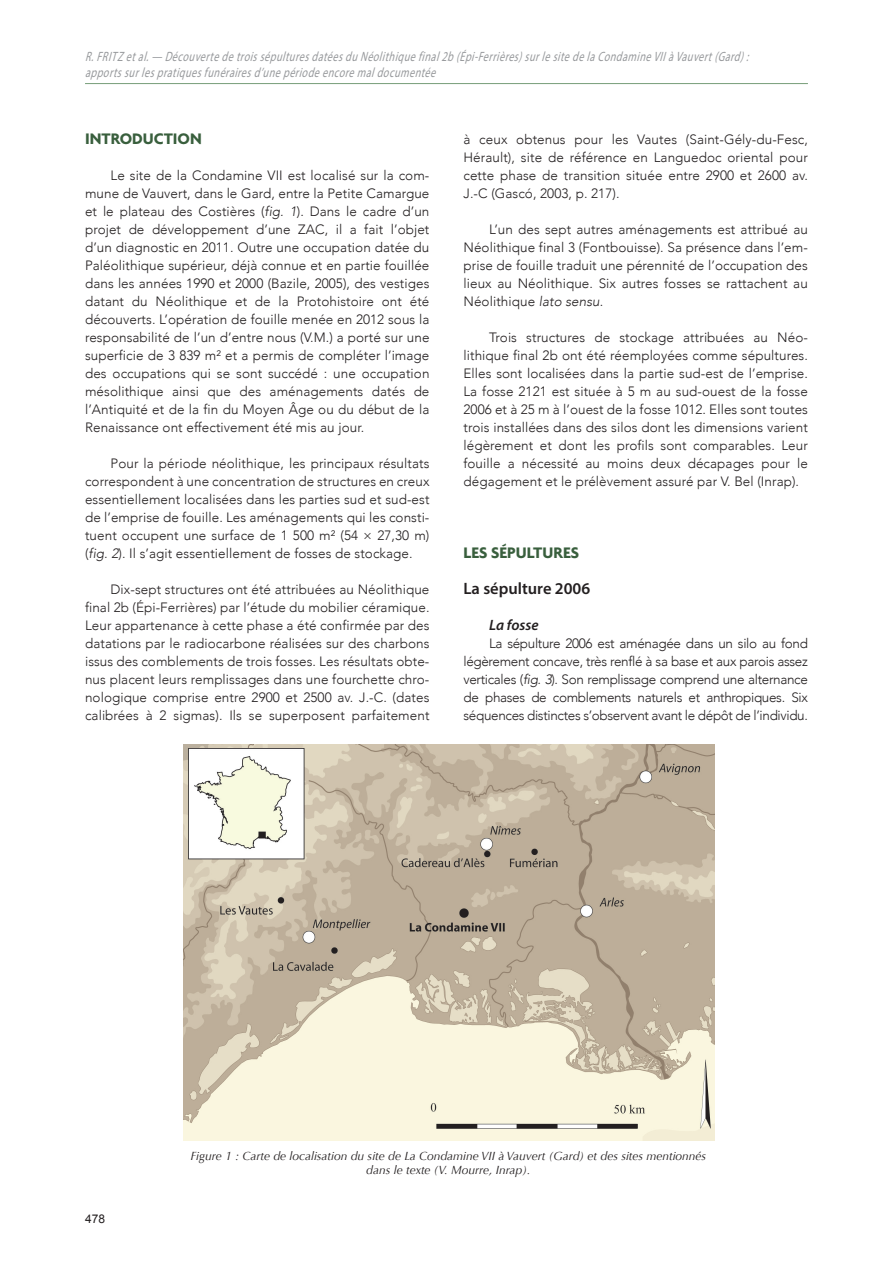
<style>
.page{position:relative;width:893px;height:1263px;background:#fff}
.page>*{position:absolute;margin:0;border:0;box-sizing:border-box;transform-origin:0 0}
.Titre_1{font:700 16.5px "Agenda";color:#395f3d}
.Titre_2{font:600 16.5px "Myriad Pro";color:#231f20}
.Titre_3{font:italic 600 15px "Myriad Pro";color:#231f20}
.texte_1{font:300 13.5px/18px "Avenir";letter-spacing:.005em;color:#231f20;text-align:justify}
.t1{font:italic 13.5px/16.2px "Myriad Pro";color:#97999c;scale:.75 1}
.légendes{font:italic 12px/14.4px "Optima";color:#231f20;text-align:center}
.texte_1-2{font:12px "Arial";color:#231f20}
.s1{font-style:italic}
</style>
<div class="page">
<hr style="left:85px;top:83px;width:723px;height:1px;background:#769d79">
<img style="left:183px;top:744px;width:532px;height:396px">
<p class="t1" style="left:85px;top:48px;width:892px">R.FRITZetal.— DécouvertedetroissépulturesdatéesduNéolithiquefinal2b(Épi-Ferrières)surlesitedelaCondamineVIIàVauvert(Gard): apportssurlespratiquesfunérairesd’unepériodeencoremaldocumentée</p>
<p class="Titre_1" style="left:85px;top:129px;width:118px">INTRODUCTION</p>
<p class="texte_1" style="left:85px;top:166px;width:346px;text-indent:26px">Le site de la Condamine VII est localisé sur la com&shy;mune de Vauvert, dans le Gard, entre la Petite Camargue et le plateau des Costières (<span class="s1">fig. 1</span>). Dans le cadre d’un projet de développement d’une ZAC, il a fait l’objet d’un diagnostic en 2011. Outre une occupation datée du Paléolithique supérieur, déjà connue et en partie fouillée dans les années 1990 et 2000 (Bazile, 2005), des vestiges datant du Néolithique et de la Protohistoire ont été découverts. L’opération de fouille menée en 2012 sous la responsabilité de l’un d’entre nous (V.M.) a porté sur une superficie de 3 839 m² et a permis de compléter l’image des occupations qui se sont succédé : une occupation mésolithique ainsi que des aménagements datés de l’Antiquité et de la fin du Moyen Âge ou du début de la Renaissance ont effectivement été mis au jour.</p>
<p class="texte_1" style="left:85px;top:454px;width:346px;text-indent:26px">Pour la période néolithique, les principaux résultats correspondent à une concentration de structures en creux essentiellement localisées dans les parties sud et sud-est de l’emprise de fouille. Les aménagements qui les consti&shy;tuent occupent une surface de 1 500 m² (54 × 27,30 m) (<span class="s1">fig. 2</span>). Il s’agit essentiellement de fosses de stockage.</p>
<p class="texte_1" style="left:85px;top:580px;width:346px;text-indent:26px">Dix-sept structures ont été attribuées au Néolithique final 2b (Épi-Ferrières) par l’étude du mobilier céramique.<br>Leur appartenance à cette phase a été confirmée par des datations par le radiocarbone réalisées sur des charbons issus des comblements de trois fosses. Les résultats obte&shy;nus placent leurs remplissages dans une fourchette chro&shy;nologique comprise entre 2900 et 2500 av. J.-C. (dates calibrées à 2 sigmas). Ils se superposent parfaitement</p>
<p class="texte_1" style="left:463px;top:130px;width:346px">à ceux obtenus pour les Vautes (Saint-Gély-du-Fesc, Hérault), site de référence en Languedoc oriental pour cette phase de transition située entre 2900 et 2600 av.<br>J.-C (Gascó, 2003, p. 217).</p>
<p class="texte_1" style="left:463px;top:220px;width:346px;text-indent:26px">L’un des sept autres aménagements est attribué au Néolithique final 3 (Fontbouisse). Sa présence dans l’em&shy;prise de fouille traduit une pérennité de l’occupation des lieux au Néolithique. Six autres fosses se rattachent au Néolithique <span class="s1">lato sensu</span>.</p>
<p class="texte_1" style="left:463px;top:328px;width:346px;text-indent:26px">Trois structures de stockage attribuées au Néo&shy;lithique final 2b ont été réemployées comme sépultures.<br>Elles sont localisées dans la partie sud-est de l’emprise.<br>La fosse 2121 est située à 5 m au sud-ouest de la fosse 2006 et à 25 m à l’ouest de la fosse 1012. Elles sont toutes trois installées dans des silos dont les dimensions varient légèrement et dont les profils sont comparables. Leur fouille a nécessité au moins deux décapages pour le dégagement et le prélèvement assuré par V. Bel (Inrap).</p>
<p class="Titre_1" style="left:463px;top:543px;width:117px">LES SÉPULTURES</p>
<p class="Titre_2" style="left:463px;top:578px;width:128px">La sépulture 2006</p>
<p class="Titre_3" style="left:489px;top:615px;width:51px">La fosse</p>
<p class="texte_1" style="left:463px;top:634px;width:346px;text-indent:26px">La sépulture 2006 est aménagée dans un silo au fond légèrement concave, très renflé à sa base et aux parois assez verticales (<span class="s1">fig. 3</span>). Son remplissage comprend une alternance de phases de comblements naturels et anthropiques. Six séquences distinctes s’observent avant le dépôt de l’individu.</p>
<p class="texte_1-2" style="left:85px;top:1210px;width:22px">478</p>
<p class="légendes" style="left:190px;top:1149px;width:517px">Figure 1 : Carte de localisation du site de La Condamine VII à Vauvert (Gard) et des sites mentionnés dans le texte (V. Mourre, Inrap).</p>
</div>
